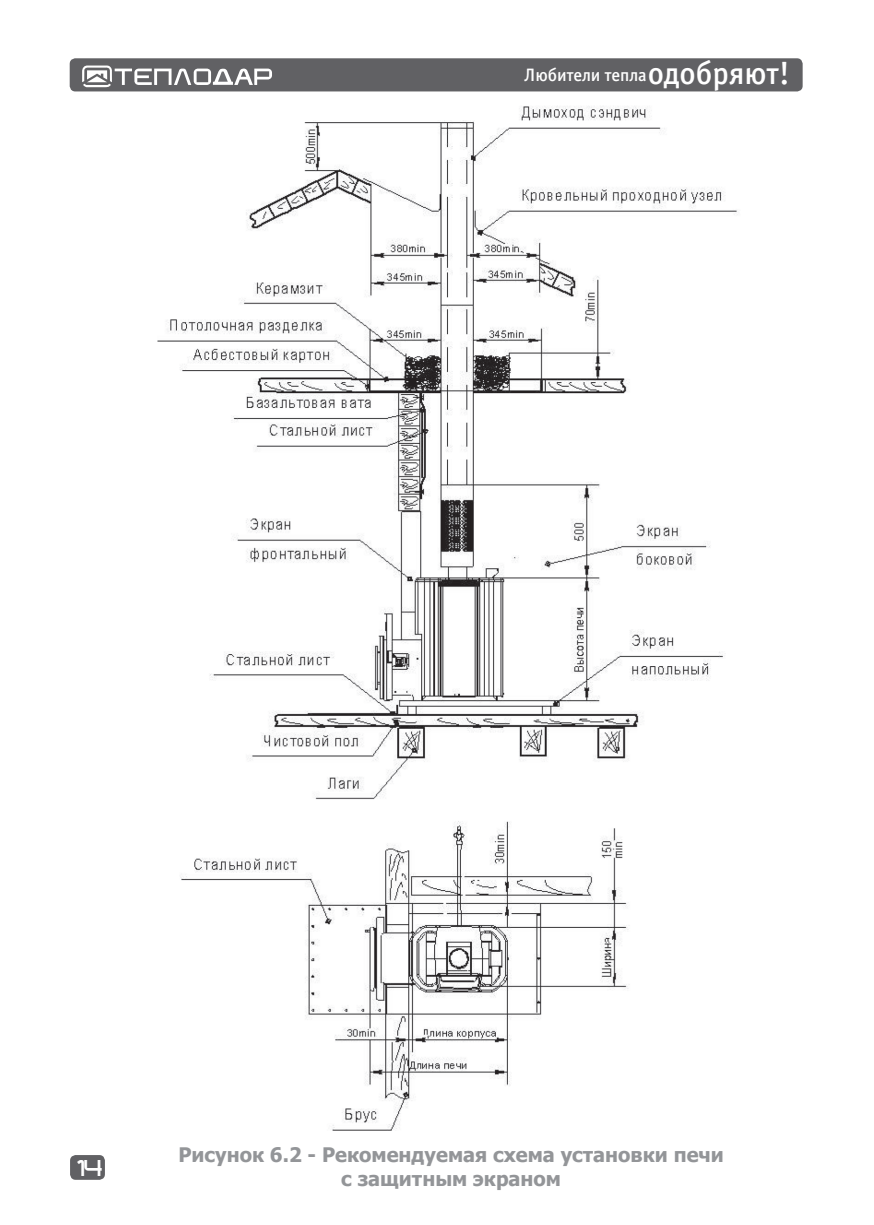
<style>
.page{position:relative;width:874px;height:1225px;background:#fff}
.page>*{position:absolute;margin:0;border:0;box-sizing:border-box;transform-origin:0 0}
.t1{font:700 20px/24px "Tahoma";color:#939598;text-align:center}
.t2{font:18px "Officina Sans Medium C";letter-spacing:-.005em;color:#fff}
.t3{font:16px "teplodar";color:#fff}
.s1{font-size:32px}
</style>
<div class="page">
<div style="left:70px;top:1155px;width:35px;height:24px;background:#616164;border-radius:6px"></div>
<div style="left:70px;top:58px;width:732px;height:33px;background:#616164;border-radius:6px"></div>
<svg style="left:82px;top:65px;width:190px;height:22px"></svg>
<img style="left:157px;top:106px;width:580px;height:1025px">
<p class="t2" style="left:524px;top:65px;width:267px">Любители тепла<span class="s1">одобряют!</span></p>
<p class="t3" style="left:73px;top:1161px;width:31px">14</p>
<p class="t1" style="left:178px;top:1141px;width:547px">Рисунок 6.2 - Рекомендуемая схема установки печи с защитным экраном</p>
</div>
